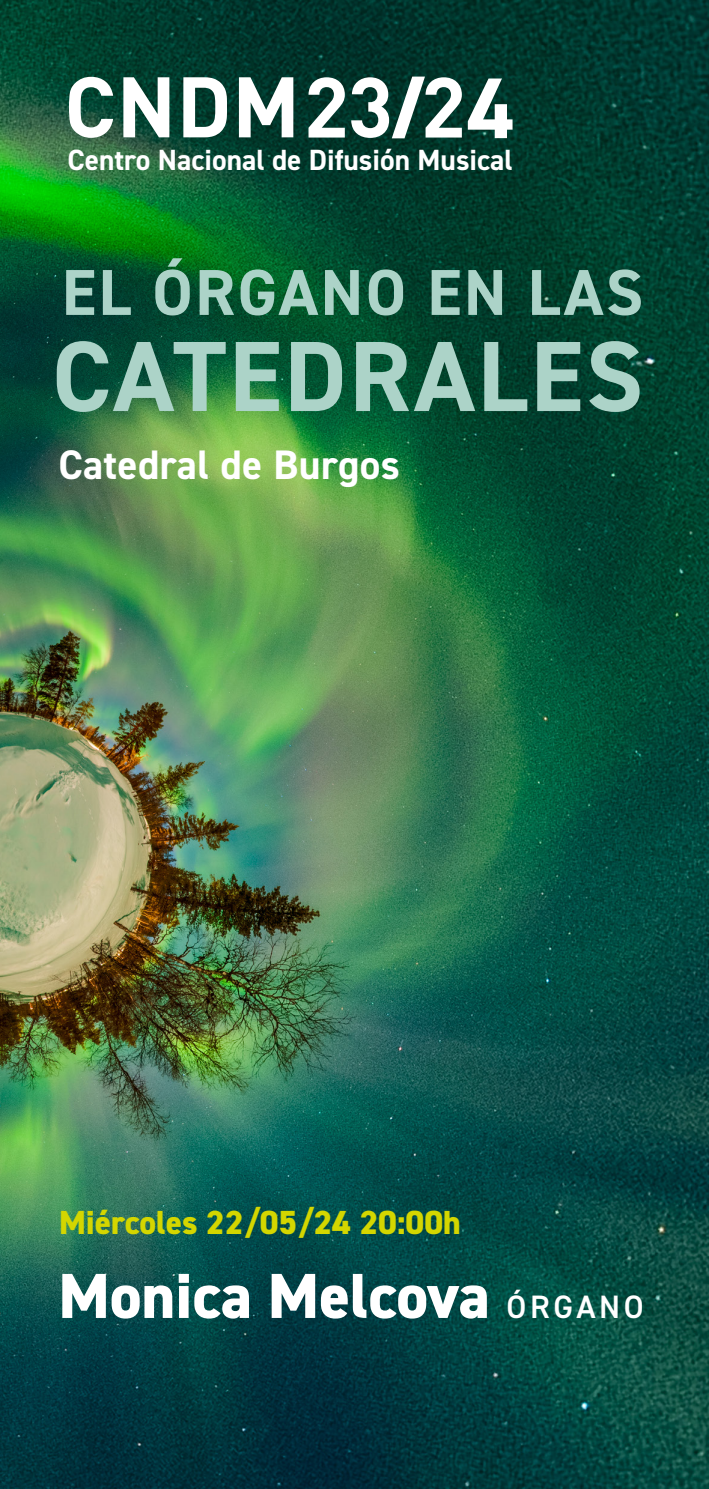
<style>
.page{position:relative;width:709px;height:1489px;background:#fff}
.page>*{position:absolute;margin:0;border:0;box-sizing:border-box;transform-origin:0 0}
.t1{font:700 100px "DIN2014";letter-spacing:.025em;color:#acd3c8}
.t2{font:700 65px "DIN2014";letter-spacing:.035em;color:#acd3c8}
.t3{font:800 63.75px "DIN2014";color:#fff}
.t4{font:700 41.25px "DIN2014";letter-spacing:.01em;color:#fff}
.t5{font:800 33.5px "DIN2014";color:#d4d600}
.t6{font:700 29.25px "DIN2014";color:#fff}
.s1{font-weight:600;font-size:32.5px}
</style>
<div class="page">
<img style="left:0;top:0;width:709px;height:1488px">
<svg style="left:69px;top:77px;width:44px;height:61px"></svg>
<svg style="left:123px;top:77px;width:46px;height:60px"></svg>
<svg style="left:183px;top:77px;width:44px;height:60px"></svg>
<svg style="left:239px;top:77px;width:54px;height:60px"></svg>
<svg style="left:308px;top:77px;width:37px;height:60px"></svg>
<svg style="left:351px;top:77px;width:111px;height:61px"></svg>
<svg style="left:468px;top:78px;width:44px;height:60px"></svg>
<p class="t6" style="left:67px;top:140px;width:447px">Centro Nacional de Difusión Musical</p>
<h2 class="t2" style="left:62px;top:249px;width:583px">EL ÓRGANO EN LAS</h2>
<h1 class="t1" style="left:52px;top:310px;width:592px">CATEDRALES</h1>
<h3 class="t4" style="left:58px;top:437px;width:343px">Catedral de Burgos</h3>
<p class="t5" style="left:59px;top:1200px;width:403px">Miércoles 22/05/24 20:00h</p>
<h3 class="t3" style="left:58px;top:1253px;width:586px">Monica Melcova <span class="s1">ÓRGANO</span></h3>
</div>
